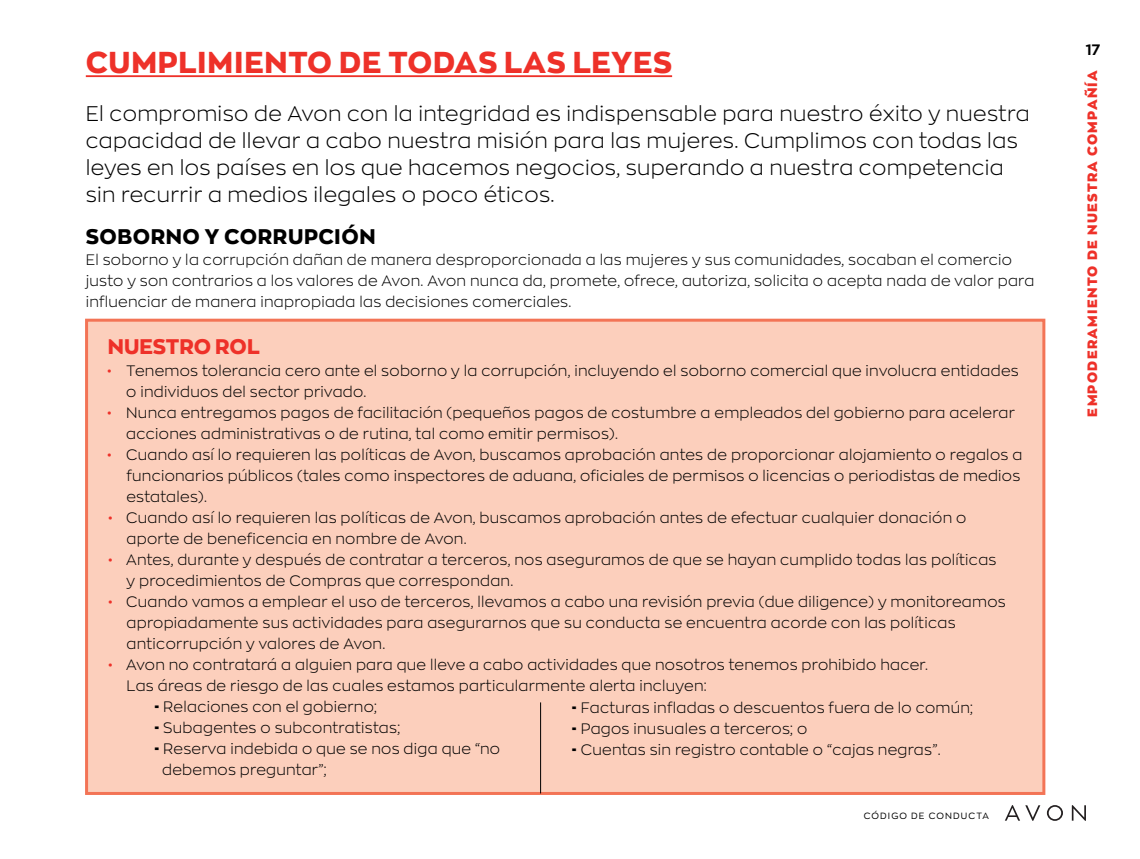
<style>
.page{position:relative;width:1140px;height:859px;background:#fff}
.page>*{position:absolute;margin:0;border:0;box-sizing:border-box;transform-origin:0 0}
.t1{font:800 30px "Zona Pro";letter-spacing:.03em;color:#ee3129}
.t2{font:300 21px/27px "Zona Pro";letter-spacing:.02em;color:#000}
.t3{font:800 21px "Zona Pro";letter-spacing:.03em;color:#000}
.t4{font:800 21px "Zona Pro";color:#ee3129}
.t5{font:300 15px/21px "Zona Pro";letter-spacing:.02em;color:#000}
.t6{font:700 15px "Zona Pro";color:#000}
.t7{font:900 13.5px "Zona Pro";letter-spacing:.1em;color:#ee3129}
.t8{font:9px "Zona Pro";letter-spacing:.125em;color:#000}
.s1{color:#ee3129}
.s2{font-weight:900}
</style>
<div class="page">
<svg style="left:1005px;top:805px;width:81px;height:16px"></svg>
<div style="left:85px;top:319px;width:960px;height:476px;background:#fccfbc;border:3px solid #f37456"></div>
<hr style="left:86px;top:75px;width:586px;height:2px;background:#ee3129">
<hr style="left:540px;top:702px;width:1px;height:91px;background:#000">
<h1 class="t1" style="left:86px;top:42px;width:587px">CUMPLIMIENTO DE TODAS LAS LEYES</h1>
<p class="t2" style="left:86px;top:99px;width:945px">El compromiso de Avon con la integridad es indispensable para nuestro éxito y nuestra capacidad de llevar a cabo nuestra misión para las mujeres. Cumplimos con todas las leyes en los países en los que hacemos negocios, superando a nuestra competencia sin recurrir a medios ilegales o poco éticos.</p>
<h2 class="t3" style="left:86px;top:222px;width:291px">SOBORNO Y CORRUPCIÓN</h2>
<p class="t5" style="left:86px;top:248px;width:950px">El soborno y la corrupción dañan de manera desproporcionada a las mujeres y sus comunidades, socaban el comercio justo y son contrarios a los valores de Avon. Avon nunca da, promete, ofrece, autoriza, solicita o acepta nada de valor para influenciar de manera inapropiada las decisiones comerciales.</p>
<h2 class="t4" style="left:108px;top:333px;width:153px">NUESTRO ROL</h2>
<p class="t5" style="left:126px;top:359px;width:894px;text-indent:-20px"><span class="s1">•</span> Tenemos tolerancia cero ante el soborno y la corrupción, incluyendo el soborno comercial que involucra entidades o individuos del sector privado.</p>
<p class="t5" style="left:126px;top:401px;width:890px;text-indent:-20px"><span class="s1">•</span> Nunca entregamos pagos de facilitación (pequeños pagos de costumbre a empleados del gobierno para acelerar acciones administrativas o de rutina, tal como emitir permisos).</p>
<p class="t5" style="left:126px;top:443px;width:897px;text-indent:-20px"><span class="s1">•</span> Cuando así lo requieren las políticas de Avon, buscamos aprobación antes de proporcionar alojamiento o regalos a funcionarios públicos (tales como inspectores de aduana, oficiales de permisos o licencias o periodistas de medios estatales).</p>
<p class="t5" style="left:126px;top:506px;width:841px;text-indent:-19px"><span class="s1">•</span> Cuando así lo requieren las políticas de Avon, buscamos aprobación antes de efectuar cualquier donación o aporte de beneficencia en nombre de Avon.</p>
<p class="t5" style="left:126px;top:548px;width:871px;text-indent:-19px"><span class="s1">•</span> Antes, durante y después de contratar a terceros, nos aseguramos de que se hayan cumplido todas las políticas y procedimientos de Compras que correspondan.</p>
<p class="t5" style="left:126px;top:590px;width:880px;text-indent:-19px"><span class="s1">•</span> Cuando vamos a emplear el uso de terceros, llevamos a cabo una revisión previa (due diligence) y monitoreamos apropiadamente sus actividades para asegurarnos que su conducta se encuentra acorde con las políticas anticorrupción y valores de Avon.</p>
<p class="t5" style="left:126px;top:653px;width:803px;text-indent:-19px"><span class="s1">•</span> Avon no contratará a alguien para que lleve a cabo actividades que nosotros tenemos prohibido hacer.<br>Las áreas de riesgo de las cuales estamos particularmente alerta incluyen:</p>
<p class="t5" style="left:155px;top:695px;width:224px"><span class="s2">-</span> Relaciones con el gobierno;</p>
<p class="t5" style="left:155px;top:716px;width:247px"><span class="s2">-</span> Subagentes o subcontratistas;</p>
<p class="t5" style="left:162px;top:737px;width:339px;text-indent:-7px"><span class="s2">-</span> Reserva indebida o que se nos diga que “no debemos preguntar”;</p>
<p class="t5" style="left:572px;top:697px;width:402px"><span class="s2">-</span> Facturas infladas o descuentos fuera de lo común;</p>
<p class="t5" style="left:572px;top:718px;width:236px"><span class="s2">-</span> Pagos inusuales a terceros; o</p>
<p class="t5" style="left:572px;top:739px;width:370px"><span class="s2">-</span> Cuentas sin registro contable o “cajas negras”.</p>
<p class="t8" style="left:863px;top:810px;width:127px">CÓDIGO DE CONDUCTA</p>
<p class="t6" style="left:1086px;top:40px;width:16px">17</p>
<p class="t7" style="left:1083px;top:416px;width:348px;rotate:-90deg">EMPODERAMIENTO DE NUESTRA COMPAÑÍA</p>
</div>
